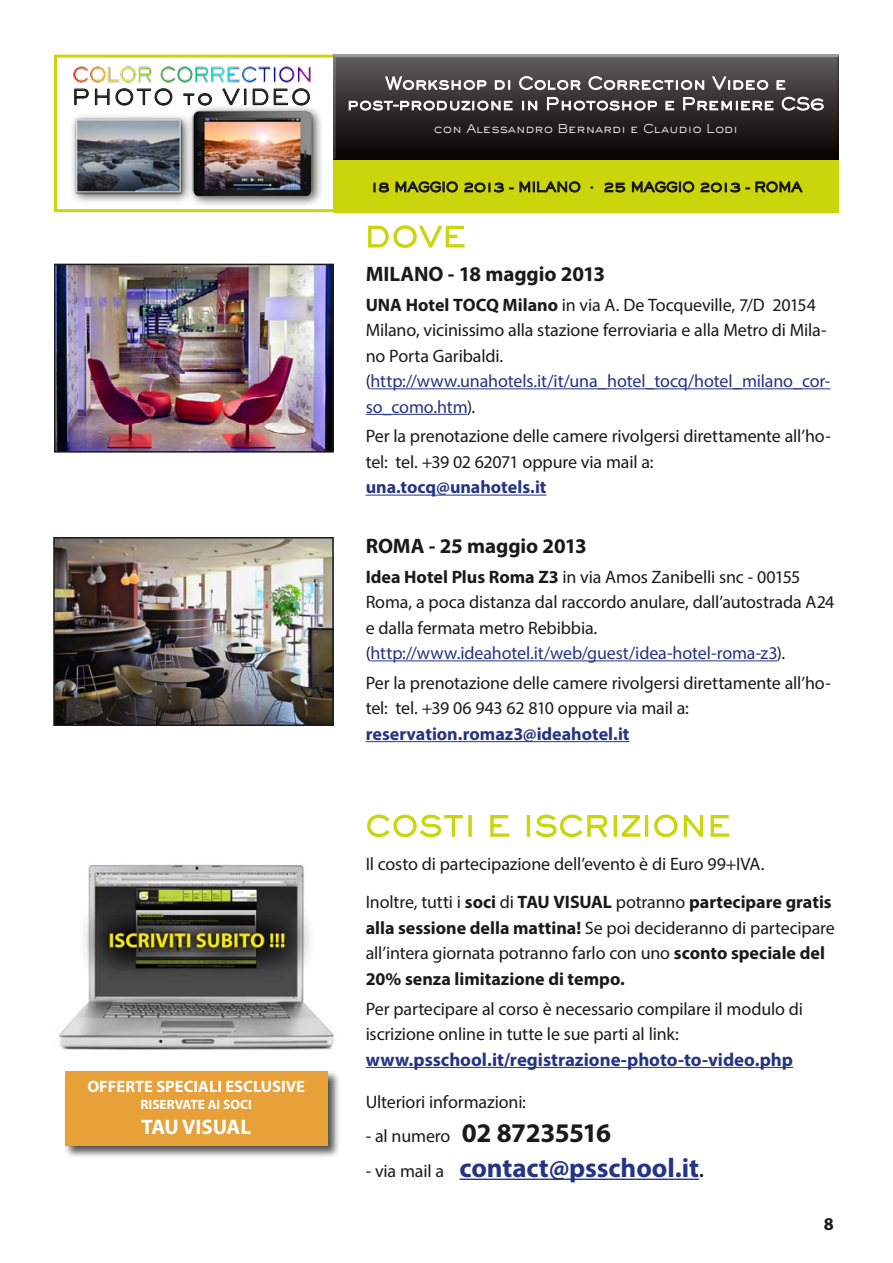
<style>
.page{position:relative;width:893px;height:1263px;background:#fff}
.page>*{position:absolute;margin:0;border:0;box-sizing:border-box;transform-origin:0 0}
.t1{font:700 27px "Myriad Pro";letter-spacing:-.005em;color:#253483}
.t2{font:27px "Rosy F Flight";letter-spacing:.05em;color:#cad50b}
.t3{font:700 27px "Myriad Pro";letter-spacing:-.025em;color:#1a1a18}
.t4{font:700 21px "Myriad Pro";letter-spacing:-.005em;color:#1a1a18}
.t5{font:700 21px "Myriad Pro";color:#fff}
.t6{font:20.85px "Rosy F Flight";letter-spacing:.08em;color:#1a1a18}
.t7{font:700 18.75px "Myriad Pro";color:#253483}
.t8{font:18px/25.5px "Myriad Pro";letter-spacing:-.01em;color:#1a1a18}
.t9{font:700 18px/25.5px "Myriad Pro";color:#1a1a18}
.t10{font:18px/25.5px "Myriad Pro";letter-spacing:-.01em;color:#253483}
.t11{font:700 18px "Myriad Pro";color:#253483}
.t12{font:16.5px/20.5px "Rosy F Flight";color:#fff;text-align:center}
.t13{font:700 16.5px "Myriad Pro";color:#fff}
.t14{font:700 13.5px "Myriad Pro";color:#fff}
.t15{font:12px "Rosy F Flight";color:#fff}
.s1{font-weight:700}
.s2{color:#1a1a18}
.s3{font-weight:400}
.s4{font-weight:400;font-size:18px}
.s5{font-weight:400;font-size:18px;color:#1a1a18}
.s6{font-size:18px;color:#1a1a18}
</style>
<div class="page">
<div style="left:54px;top:55px;width:785px;height:157px;border:3px solid #cad50b"></div>
<div style="left:333px;top:53px;width:507px;height:109px;background:#1a1a18;opacity:.75"></div>
<svg style="left:385px;top:73px;width:102px;height:21px;background:#6d6c6c"></svg>
<svg style="left:495px;top:80px;width:15px;height:10px"></svg>
<svg style="left:519px;top:76px;width:63px;height:14px"></svg>
<svg style="left:588px;top:76px;width:117px;height:14px;background:#7e7d7d"></svg>
<svg style="left:711px;top:76px;width:58px;height:14px"></svg>
<svg style="left:776px;top:80px;width:10px;height:10px"></svg>
<svg style="left:348px;top:100px;width:165px;height:11px;background:#807e7e"></svg>
<svg style="left:522px;top:100px;width:16px;height:11px"></svg>
<svg style="left:547px;top:97px;width:110px;height:14px;background:#706f6e"></svg>
<svg style="left:665px;top:100px;width:9px;height:11px"></svg>
<svg style="left:683px;top:97px;width:91px;height:14px"></svg>
<svg style="left:781px;top:96px;width:43px;height:15px"></svg>
<div style="left:334px;top:161px;width:505px;height:52px;background:#cad50b"></div>
<svg style="left:373px;top:181px;width:208px;height:12px"></svg>
<svg style="left:604px;top:181px;width:199px;height:12px"></svg>
<div style="left:70px;top:104px;width:254px;height:104px;background:#1a1a18;opacity:.75"></div>
<img style="left:56px;top:77px;width:278px;height:126px">
<svg style="left:74px;top:88px;width:15px;height:17px"></svg>
<svg style="left:95px;top:88px;width:78px;height:18px"></svg>
<svg style="left:183px;top:93px;width:29px;height:13px"></svg>
<svg style="left:222px;top:88px;width:24px;height:17px"></svg>
<svg style="left:253px;top:88px;width:57px;height:18px"></svg>
<img style="left:72px;top:66px;width:240px;height:18px">
<hr style="left:371px;top:388px;width:459px;height:1px;background:#253483">
<hr style="left:366px;top:414px;width:101px;height:1px;background:#253483">
<hr style="left:366px;top:495px;width:181px;height:1px;background:#253483">
<hr style="left:371px;top:660px;width:406px;height:1px;background:#253483">
<hr style="left:366px;top:741px;width:264px;height:1px;background:#253483">
<hr style="left:366px;top:1067px;width:427px;height:1px;background:#253483">
<hr style="left:459px;top:1178px;width:240px;height:2px;background:#253483">
<svg style="left:368px;top:225px;width:97px;height:23px"></svg>
<svg style="left:367px;top:814px;width:96px;height:24px"></svg>
<div style="left:468px;top:815px;width:4px;height:22px;border:2px solid #cad50b"></div>
<svg style="left:490px;top:815px;width:20px;height:22px"></svg>
<div style="left:527px;top:815px;width:3px;height:22px;border:2px solid #cad50b"></div>
<svg style="left:535px;top:814px;width:73px;height:24px"></svg>
<div style="left:614px;top:815px;width:3px;height:22px;border:2px solid #cad50b"></div>
<svg style="left:621px;top:815px;width:20px;height:22px"></svg>
<div style="left:645px;top:815px;width:3px;height:22px;border:2px solid #cad50b"></div>
<svg style="left:654px;top:814px;width:50px;height:24px"></svg>
<svg style="left:710px;top:815px;width:20px;height:22px"></svg>
<img style="left:56px;top:540px;width:275px;height:183px">
<div style="left:53px;top:537px;width:281px;height:189px;border:2px solid #1a1a18"></div>
<img style="left:58px;top:864px;width:276px;height:186px">
<div style="left:64px;top:1070px;width:277px;height:89px;background:#1a1a18;opacity:.75"></div>
<div style="left:65px;top:1071px;width:262px;height:74px;background:#e8a038"></div>
<img style="left:57px;top:267px;width:274px;height:183px">
<div style="left:54px;top:264px;width:280px;height:189px;border:2px solid #1a1a18"></div>
<p class="t6" style="left:72px;top:83px;width:240px">PHOTO to VIDEO</p>
<p class="t13" style="left:87px;top:1076px;width:219px">OFFERTE SPECIALI ESCLUSIVE</p>
<p class="t14" style="left:140px;top:1096px;width:113px">RISERVATE AI SOCI</p>
<p class="t5" style="left:141px;top:1113px;width:111px">TAU VISUAL</p>
<p class="t12" style="left:347px;top:73px;width:479px">Workshop di Color Correction Video e post-produzione in Photoshop e Premiere CS6</p>
<p class="t15" style="left:434px;top:120px;width:306px">con Alessandro Bernardi e Claudio Lodi</p>
<p class="t2" style="left:366px;top:219px;width:102px">DOVE</p>
<p class="t4" style="left:366px;top:260px;width:241px">MILANO - 18 maggio 2013</p>
<p class="t8" style="left:366px;top:291px;width:463px"><span class="s1">UNA Hotel TOCQ Milano</span> in via A. De Tocqueville, 7/D 20154<br>Milano, vicinissimo alla stazione ferroviaria e alla Metro di Mila&shy;no Porta Garibaldi.</p>
<p class="t10" style="left:366px;top:368px;width:466px"><span class="s2">(</span>http://www.unahotels.it/it/una_hotel_tocq/hotel_milano_cor&shy;so_como.htm<span class="s2">).</span></p>
<p class="t8" style="left:366px;top:423px;width:467px">Per la prenotazione delle camere rivolgersi direttamente all’ho&shy;tel: tel. +39 02 62071 oppure via mail a:</p>
<p class="t11" style="left:366px;top:475px;width:182px">una.tocq@unahotels.it</p>
<p class="t4" style="left:366px;top:532px;width:223px">ROMA - 25 maggio 2013</p>
<p class="t8" style="left:366px;top:563px;width:470px"><span class="s1">Idea Hotel Plus Roma Z3</span> in via Amos Zanibelli snc - 00155<br>Roma, a poca distanza dal raccordo anulare, dall’autostrada A24 e dalla fermata metro Rebibbia.</p>
<p class="t10" style="left:366px;top:640px;width:421px"><span class="s2">(</span>http://www.ideahotel.it/web/guest/idea-hotel-roma-z3<span class="s2">).</span></p>
<p class="t8" style="left:366px;top:670px;width:467px">Per la prenotazione delle camere rivolgersi direttamente all’ho&shy;tel: tel. +39 06 943 62 810 oppure via mail a:</p>
<p class="t11" style="left:366px;top:722px;width:265px">reservation.romaz3@ideahotel.it</p>
<p class="t2" style="left:366px;top:808px;width:367px">COSTI E ISCRIZIONE</p>
<p class="t8" style="left:366px;top:851px;width:400px">Il costo di partecipazione dell’evento è di Euro 99+IVA.</p>
<p class="t9" style="left:366px;top:889px;width:471px"><span class="s3">Inoltre, tutti i</span> soci <span class="s3">di</span> TAU VISUAL <span class="s3">potranno</span> partecipare gratis alla sessione della mattina! <span class="s3">Se poi decideranno di partecipare all’intera giornata potranno farlo con uno</span> sconto speciale del 20% senza limitazione di tempo.</p>
<p class="t8" style="left:366px;top:995px;width:439px">Per partecipare al corso è necessario compilare il modulo di iscrizione online in tutte le sue parti al link:</p>
<p class="t7" style="left:366px;top:1047px;width:429px">www.psschool.it/registrazione-photo-to-video.php</p>
<p class="t8" style="left:366px;top:1089px;width:162px">Ulteriori informazioni:</p>
<p class="t3" style="left:366px;top:1115px;width:247px"><span class="s4">- al numero</span> 02 87235516</p>
<p class="t1" style="left:366px;top:1150px;width:340px"><span class="s5">- via mail a</span> contact@psschool.it<span class="s6">.</span></p>
<p class="t9" style="left:824px;top:1210px;width:11px">8</p>
</div>
